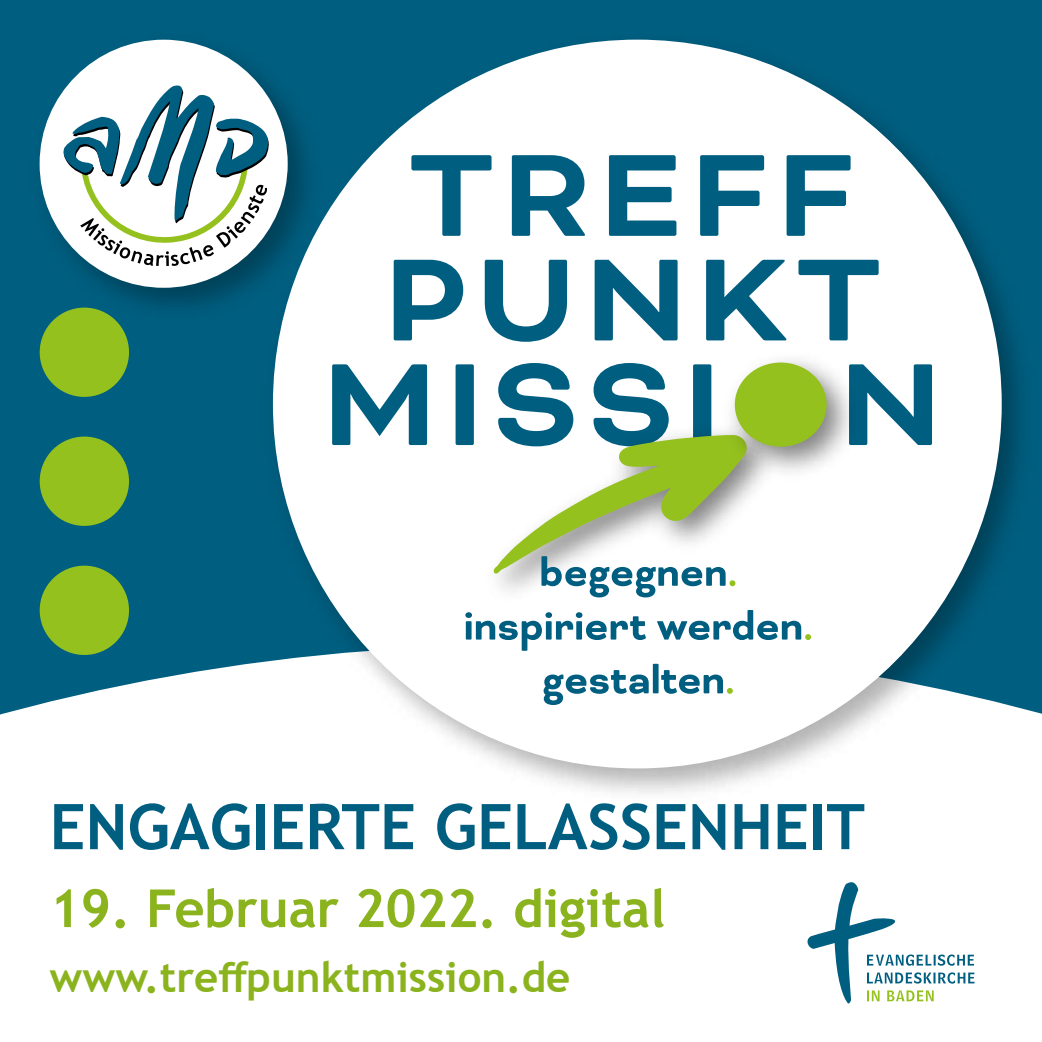
<style>
.page{position:relative;width:1042px;height:1042px;background:#005e80}
.page>*{position:absolute;margin:0;border:0;box-sizing:border-box;transform-origin:0 0}
.t1{font:700 63px "Trebuchet MS";color:#005e80}
.t2{font:700 52.5px "Trebuchet MS";color:#8ab31d}
.t3{font:700 42px "Trebuchet MS";color:#8ab31d}
</style>
<div class="page">
<img style="left:39px;top:39px;width:223px;height:287px">
<div style="left:40px;top:40px;width:248px;height:248px;background:#fff;border-radius:50%"></div>
<svg style="left:63px;top:85px;width:199px;height:181px"></svg>
<div style="left:0;top:645px;width:1042px;height:397px;background:#fff"></div>
<img style="left:262px;top:39px;width:778px;height:768px">
<div style="left:273px;top:40px;width:728px;height:728px;background:#fff;border-radius:50%"></div>
<svg style="left:411px;top:155px;width:80px;height:81px"></svg>
<svg style="left:512px;top:155px;width:73px;height:81px"></svg>
<svg style="left:609px;top:155px;width:67px;height:81px"></svg>
<svg style="left:700px;top:155px;width:64px;height:81px"></svg>
<svg style="left:786px;top:155px;width:64px;height:81px"></svg>
<svg style="left:394px;top:260px;width:69px;height:80px"></svg>
<svg style="left:485px;top:260px;width:82px;height:82px"></svg>
<svg style="left:594px;top:260px;width:83px;height:80px"></svg>
<svg style="left:706px;top:260px;width:80px;height:80px"></svg>
<svg style="left:798px;top:260px;width:80px;height:80px"></svg>
<svg style="left:332px;top:364px;width:95px;height:81px"></svg>
<div style="left:455px;top:364px;width:19px;height:81px;background:#005e80;border-radius:2px"></div>
<svg style="left:869px;top:364px;width:63px;height:81px"></svg>
<img style="left:748px;top:359px;width:121px;height:131px">
<div style="left:735px;top:362px;width:91px;height:85px;background:#95c11f;border-radius:50%"></div>
<svg style="left:493px;top:363px;width:255px;height:234px"></svg>
<svg style="left:465px;top:612px;width:181px;height:39px"></svg>
<svg style="left:657px;top:610px;width:154px;height:30px"></svg>
<svg style="left:543px;top:670px;width:106px;height:35px"></svg>
<div style="left:653px;top:664px;width:5px;height:29px;background:#005e80"></div>
<svg style="left:661px;top:670px;width:72px;height:24px"></svg>
<div style="left:40px;top:308px;width:89px;height:89px;background:#95c11f;border-radius:50%"></div>
<div style="left:40px;top:436px;width:89px;height:90px;background:#95c11f;border-radius:50%"></div>
<div style="left:40px;top:566px;width:89px;height:89px;background:#95c11f;border-radius:50%"></div>
<svg style="left:804px;top:882px;width:170px;height:121px;background:#d4e4e8"></svg>
<h1 class="t1" style="left:50px;top:787px;width:817px">ENGAGIERTE GELASSENHEIT</h1>
<p class="t2" style="left:50px;top:875px;width:617px">19. Februar 2022. digital</p>
<p class="t3" style="left:50px;top:951px;width:522px">www.treffpunktmission.de</p>
</div>
